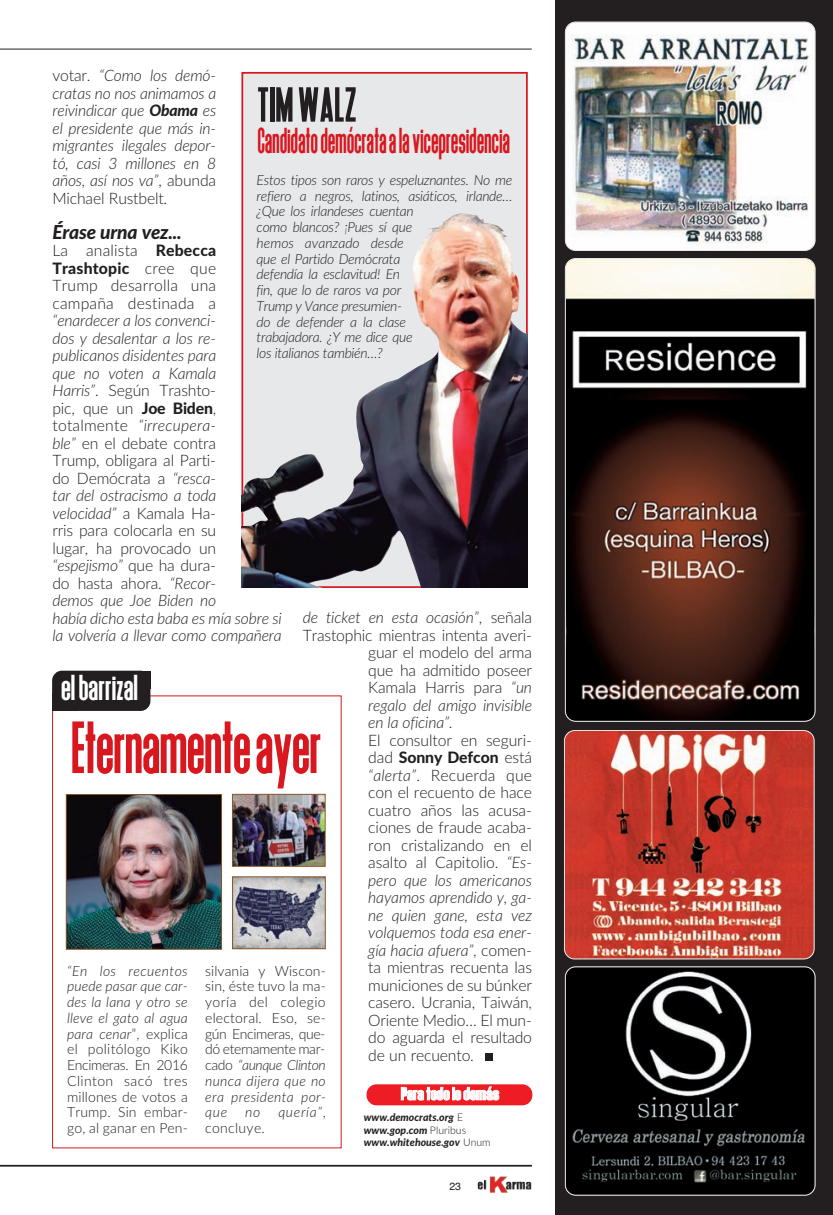
<style>
.page{position:relative;width:833px;height:1215px;background:#fff}
.page>*{position:absolute;margin:0;border:0;box-sizing:border-box;transform-origin:0 0}
.t1{font:78.75px "Deutschlander";color:#d8171f;scale:.9 1}
.t2{font:52.5px "Deutschlander";letter-spacing:.01em;color:#231f20}
.t3{font:38.5px "Deutschlander";letter-spacing:.01em;color:#d8171f;scale:.75 1}
.t4{font:38.5px "Deutschlander";letter-spacing:.01em;color:#fff}
.t5{font:italic 800 19.25px "Lato";letter-spacing:-.01em;color:#231f20}
.t6{font:19.25px "Deutschlander";letter-spacing:.015em;color:#fff;scale:1.3 1}
.t7{font:italic 300 15.75px/17.5px "Lato";letter-spacing:-.01em;color:#231f20;text-align:justify}
.t8{font:300 15.75px/17.5px "Lato";letter-spacing:-.01em;color:#231f20;text-align:justify}
.t9{font:300 15.75px "Lato";letter-spacing:.01em;color:#231f20}
.t10{font:800 15.75px "Lato";letter-spacing:-.005em;color:#231f20}
.t11{font:300 14px/15.8px "Lato";letter-spacing:.005em;color:#231f20;text-align:justify}
.t12{font:italic 300 14px/15.8px "Lato";letter-spacing:-.025em;color:#231f20}
.t13{font:300 14px "Lato";letter-spacing:.025em;color:#231f20}
.t14{font:italic 800 10.5px/12.2px "Lato";color:#231f20}
.t15{font:10.5px "Helvetica";color:#231f20}
.s1{font-style:normal}
.s2{font-weight:800}
.s3{font-weight:800;font-style:normal}
.s4{font-style:italic}
.s5{font-weight:300}
.s6{font-weight:300;font-style:normal}
</style>
<div class="page">
<img style="left:0;top:0;width:833px;height:1215px">
<p class="t7" style="left:52px;top:67px;width:165px"><span class="s1">votar.</span> “Como los demó&shy;cratas no nos animamos a reivindicar que <span class="s2">Obama</span> es el presidente que más in&shy;migrantes ilegales depor&shy;tó, casi 3 millones en 8 años, así nos va”<span class="s1">, abunda Michael Rustbelt.</span></p>
<p class="t5" style="left:52px;top:221px;width:131px">Érase urna vez...</p>
<p class="t8" style="left:52px;top:242px;width:165px">La analista <span class="s2">Rebecca Trashtopic</span> cree que Trump desarrolla una campaña destinada a</p>
<p class="t7" style="left:52px;top:312px;width:231px;text-align:left">“enardecer a los convenci-<br>dos y desalentar a los re&shy;publicanos disidentes para<br>que no voten a Kamala<br>Harris”<span class="s1">. Según Trashto-<br>pic, que un</span> <span class="s3">Joe Biden</span><span class="s1">, totalmente</span> “irrecupera-<br>ble” <span class="s1">en el debate contra<br>Trump, obligara al Parti-<br>do Demócrata a</span> “resca-<br>tar del ostracismo a toda velocidad” <span class="s1">a Kamala Ha-<br>rris para colocarla en su<br>lugar, ha provocado un </span>“espejismo” <span class="s1">que ha dura-<br>do hasta ahora.</span> “Recor-<br>demos que Joe Biden no<br>había dicho esta baba es mía sobre si la volvería a llevar como compañera</p>
<h2 class="t2" style="left:258px;top:73px;width:100px">TIMWALZ</h2>
<h3 class="t3" style="left:258px;top:117px;width:338px">Candidatodemócrataalavicepresidencia</h3>
<p class="t12" style="left:257px;top:172px;width:257px">Estos tipos son raros y espeluznantes. No me refiero a negros, latinos, asiáticos, irlande… ¿Que los irlandeses cuentan<br>como blancos? ¡Pues sí que<br>hemos avanzado desde<br>que el Partido Demócrata<br>defendía la esclavitud! En<br>fin, que lo de raros va por<br>Trump y Vance presumien-<br>do de defender a la clase<br>trabajadora. ¿Y me dice que<br>los italianos también…?</p>
<p class="t7" style="left:303px;top:609px;width:231px">de ticket en esta ocasión”<span class="s1">, señala</span></p>
<p class="t8" style="left:303px;top:626px;width:231px">Trastophic mientras intenta averi-</p>
<p class="t8" style="left:368px;top:644px;width:165px">guar el modelo del arma</p>
<p class="t8" style="left:368px;top:661px;width:165px">que ha admitido poseer</p>
<p class="t8" style="left:368px;top:679px;width:165px">Kamala Harris para <span class="s4">“un</span></p>
<p class="t7" style="left:368px;top:696px;width:165px">regalo del amigo invisible</p>
<p class="t7" style="left:368px;top:714px;width:86px">en la oficina”<span class="s1">.</span></p>
<p class="t8" style="left:368px;top:731px;width:165px">El consultor en seguri-</p>
<p class="t10" style="left:368px;top:748px;width:165px"><span class="s5">dad</span> Sonny Defcon <span class="s5">está</span></p>
<p class="t9" style="left:368px;top:766px;width:165px"><span class="s4">“alerta”</span>. Recuerda que</p>
<p class="t8" style="left:368px;top:784px;width:165px">con el recuento de hace</p>
<p class="t8" style="left:368px;top:801px;width:165px">cuatro años las acusa-</p>
<p class="t8" style="left:368px;top:819px;width:165px">ciones de fraude acaba-</p>
<p class="t8" style="left:368px;top:836px;width:165px">ron cristalizando en el</p>
<p class="t8" style="left:368px;top:854px;width:165px">asalto al Capitolio. <span class="s4">“Es-</span></p>
<p class="t7" style="left:368px;top:871px;width:165px">pero que los americanos</p>
<p class="t7" style="left:368px;top:889px;width:165px">hayamos aprendido y, ga-</p>
<p class="t7" style="left:368px;top:906px;width:165px">ne quien gane, esta vez</p>
<p class="t7" style="left:368px;top:924px;width:165px">volquemos toda esa ener-</p>
<p class="t7" style="left:368px;top:941px;width:165px">gía hacia afuera”<span class="s1">, comen-</span></p>
<p class="t8" style="left:368px;top:959px;width:165px">ta mientras recuenta las</p>
<p class="t8" style="left:368px;top:976px;width:165px">municiones de su búnker</p>
<p class="t8" style="left:368px;top:994px;width:165px">casero. Ucrania, Taiwán,</p>
<p class="t8" style="left:368px;top:1011px;width:165px">Oriente Medio… El mun-</p>
<p class="t8" style="left:368px;top:1029px;width:165px">do aguarda el resultado</p>
<p class="t8" style="left:368px;top:1046px;width:107px">de un recuento.</p>
<h3 class="t4" style="left:62px;top:664px;width:78px">elbarrizal</h3>
<h1 class="t1" style="left:72px;top:700px;width:279px">Eternamenteayer</h1>
<p class="t11" style="left:67px;top:963px;width:122px"><span class="s4">“En los recuentos puede pasar que car&shy;des la lana y otro se lleve el gato al agua para cenar</span>”, explica el politólogo Kiko Encimeras. En 2016<br>Clinton sacó tres millones de votos a Trump. Sin embar&shy;go, al ganar en Pen-</p>
<p class="t11" style="left:205px;top:963px;width:122px">silvania y Wiscon&shy;sin, éste tuvo la ma&shy;yoría del colegio electoral. Eso, se&shy;gún Encimeras, que&shy;dó eternamente mar&shy;cado <span class="s4">“aunque Clinton nunca dijera que no era presidenta por&shy;que</span></p>
<p class="t6" style="left:401px;top:1082px;width:77px">Para todo lo demás</p>
<p class="t12" style="left:245px;top:1105px;width:17px">no</p>
<p class="t12" style="left:278px;top:1105px;width:49px">quería”<span class="s1">,</span></p>
<p class="t13" style="left:205px;top:1120px;width:61px">concluye.</p>
<p class="t14" style="left:364px;top:1112px;width:128px">www.democrats.org <span class="s6">E </span>www.gop.com <span class="s6">Pluribus </span>www.whitehouse.gov <span class="s6">Unum</span></p>
<p class="t15" style="left:449px;top:1180px;width:13px">23</p>
</div>
